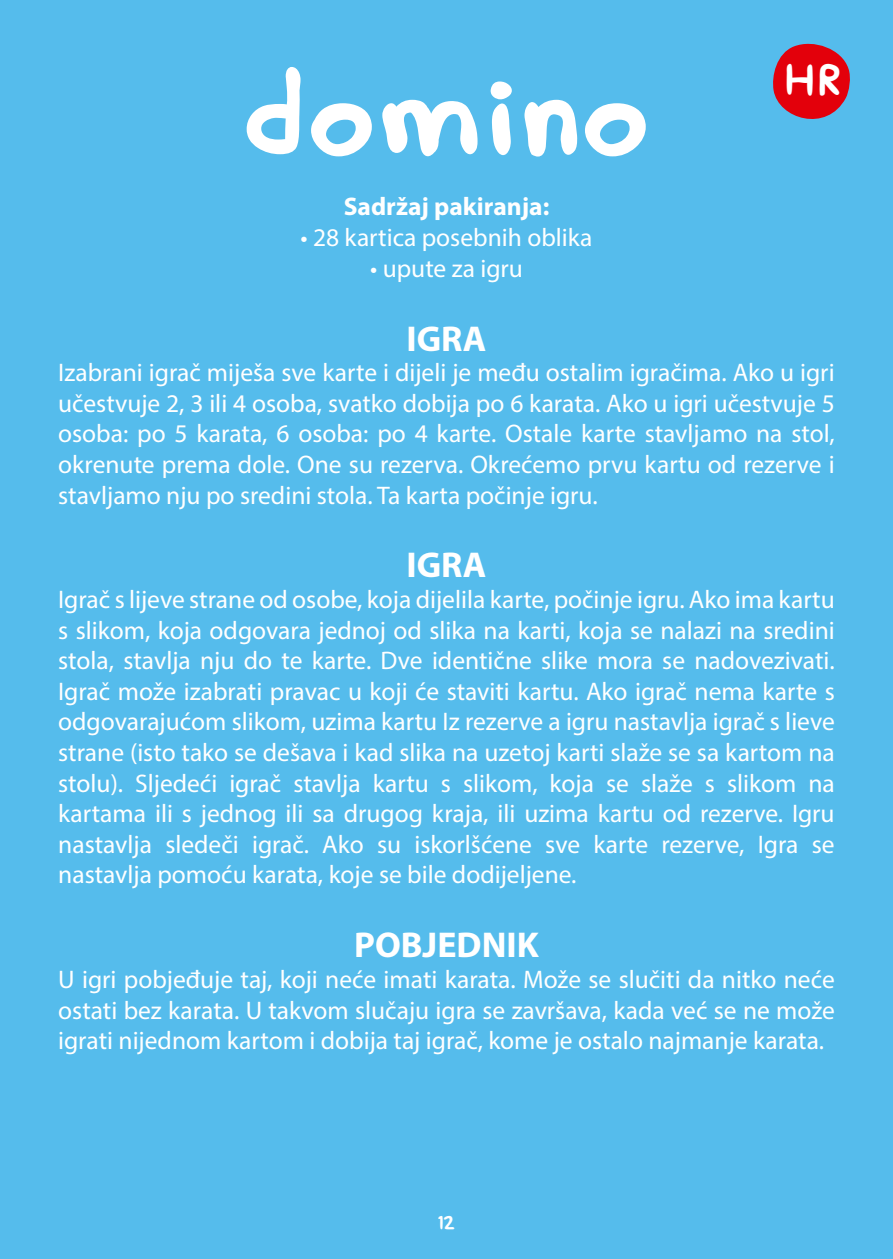
<style>
.page{position:relative;width:893px;height:1259px;background:#55bcec}
.page>*{position:absolute;margin:0;border:0;box-sizing:border-box;transform-origin:0 0}
.t1{font:700 144px "Peppa";color:#fff}
.t2{font:700 45.3px "Peppa";color:#fff}
.t3{font:700 36px "Myriad Pro";color:#fff}
.t4{font:25.5px/30.6px "Myriad Pro";color:#fff;text-align:justify}
.t5{font:700 25.5px "Myriad Pro";color:#fff}
.t6{font:700 21px "Peppa";color:#fff}
</style>
<div class="page">
<svg style="left:773px;top:43px;width:77px;height:76px"></svg>
<h1 class="t1" style="left:242px;top:17px;width:411px">domino</h1>
<p class="t5" style="left:344px;top:190px;width:207px">Sadržaj pakiranja:</p>
<p class="t4" style="left:300px;top:222px;width:294px">• 28 kartica posebnih oblika</p>
<p class="t4" style="left:370px;top:252px;width:154px">• upute za igru</p>
<h2 class="t2" style="left:785px;top:52px;width:58px">HR</h2>
<h3 class="t3" style="left:406px;top:315px;width:82px">IGRA</h3>
<p class="t4" style="left:58px;top:357px;width:778px">Izabrani igrač miješa sve karte i dijeli je među ostalim igračima. Ako u igri učestvuje 2, 3 ili 4 osoba, svatko dobija po 6 karata. Ako u igri učestvuje 5 osoba: po 5 karata, 6 osoba: po 4 karte. Ostale karte stavljamo na stol, okrenute prema dole. One su rezerva. Okrećemo prvu kartu od rezerve i stavljamo nju po sredini stola. Ta karta počinje igru.</p>
<h3 class="t3" style="left:406px;top:542px;width:82px">IGRA</h3>
<p class="t4" style="left:58px;top:584px;width:778px">Igrač s lijeve strane od osobe, koja dijelila karte, počinje igru. Ako ima kartu s slikom, koja odgovara jednoj od slika na karti, koja se nalazi na sredini stola, stavlja nju do te karte. Dve identične slike mora se nadovezivati.<br>Igrač može izabrati pravac u koji će staviti kartu. Ako igrač nema karte s odgovarajućom slikom, uzima kartu Iz rezerve a igru nastavlja igrač s lieve strane (isto tako se dešava i kad slika na uzetoj karti slaže se sa kartom na stolu). Sljedeći igrač stavlja kartu s slikom, koja se slaže s slikom na kartama ili s jednog ili sa drugog kraja, ili uzima kartu od rezerve. Igru nastavlja sledeči igrač. Ako su iskorlšćene sve karte rezerve, Igra se nastavlja pomoću karata, koje se bile dodijeljene.</p>
<h3 class="t3" style="left:354px;top:921px;width:186px">POBJEDNIK</h3>
<p class="t4" style="left:58px;top:963px;width:778px">U igri pobjeđuje taj, koji neće imati karata. Može se slučiti da nitko neće ostati bez karata. U takvom slučaju igra se završava, kada već se ne može igrati nijednom kartom i dobija taj igrač, kome je ostalo najmanje karata.</p>
<p class="t6" style="left:438px;top:1209px;width:19px">12</p>
</div>
